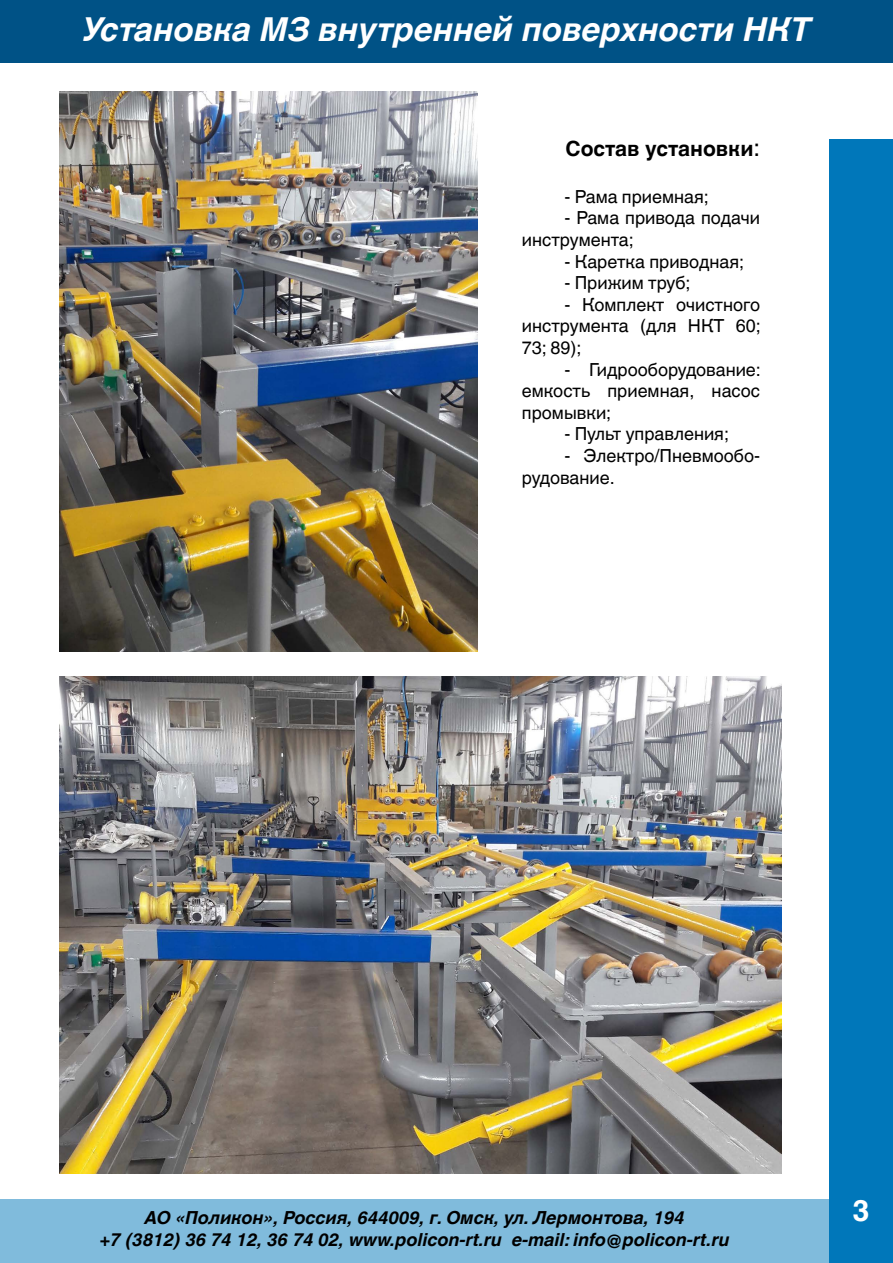
<style>
.page{position:relative;width:893px;height:1263px;background:#fff}
.page>*{position:absolute;margin:0;border:0;box-sizing:border-box;transform-origin:0 0}
.t1{font:italic 700 33px "Helvetica World";color:#fff}
.t2{font:700 30px "Helvetica World";color:#fff}
.t3{font:700 21px "Helvetica World";color:#000}
.t4{font:18px/21.6px "Helvetica World";color:#000}
.t5{font:italic 700 18px "Helvetica World";color:#000}
.s1{font-weight:400;font-size:24px}
</style>
<div class="page">
<div style="left:829px;top:139px;width:64px;height:1124px;background:#0077ba"></div>
<div style="left:0;top:0;width:893px;height:63px;background:#005286"></div>
<div style="left:0;top:1199px;width:829px;height:64px;background:#80bbdc"></div>
<hr style="left:0;top:1199px;width:1px;height:64px;background:#0077ba">
<img style="left:59px;top:92px;width:419px;height:560px">
<img style="left:59px;top:676px;width:723px;height:498px">
<h1 class="t1" style="left:82px;top:10px;width:730px">Установка МЗ внутренней поверхности НКТ</h1>
<p class="t3" style="left:565px;top:136px;width:196px">Состав установки<span class="s1">:</span></p>
<p class="t4" style="left:564px;top:186px;width:146px">- Рама приемная;</p>
<p class="t4" style="left:522px;top:207px;width:240px;text-indent:43px">- Рама привода подачи инструмента;</p>
<p class="t4" style="left:564px;top:251px;width:181px">- Каретка приводная;</p>
<p class="t4" style="left:564px;top:272px;width:128px">- Прижим труб;</p>
<p class="t4" style="left:522px;top:294px;width:241px;text-align:justify;text-indent:43px">- Комплект очистного инструмента (для НКТ 60; 73; 89);</p>
<p class="t4" style="left:522px;top:359px;width:240px;text-align:justify;text-indent:43px">- Гидрооборудование: емкость приемная, насос промывки;</p>
<p class="t4" style="left:564px;top:423px;width:166px">- Пульт управления;</p>
<p class="t4" style="left:522px;top:445px;width:240px;text-indent:43px">- Электро/Пневмообо&shy;рудование.</p>
<p class="t5" style="left:145px;top:1207px;width:542px">АО «Поликон», Россия, 644009, г. Омск, ул. Лермонтова, 194</p>
<h2 class="t2" style="left:852px;top:1193px;width:19px">3</h2>
<p class="t5" style="left:100px;top:1229px;width:631px">+7 (3812) 36 74 12, 36 74 02, www.policon-rt.ru e-mail: info@policon-rt.ru</p>
</div>
